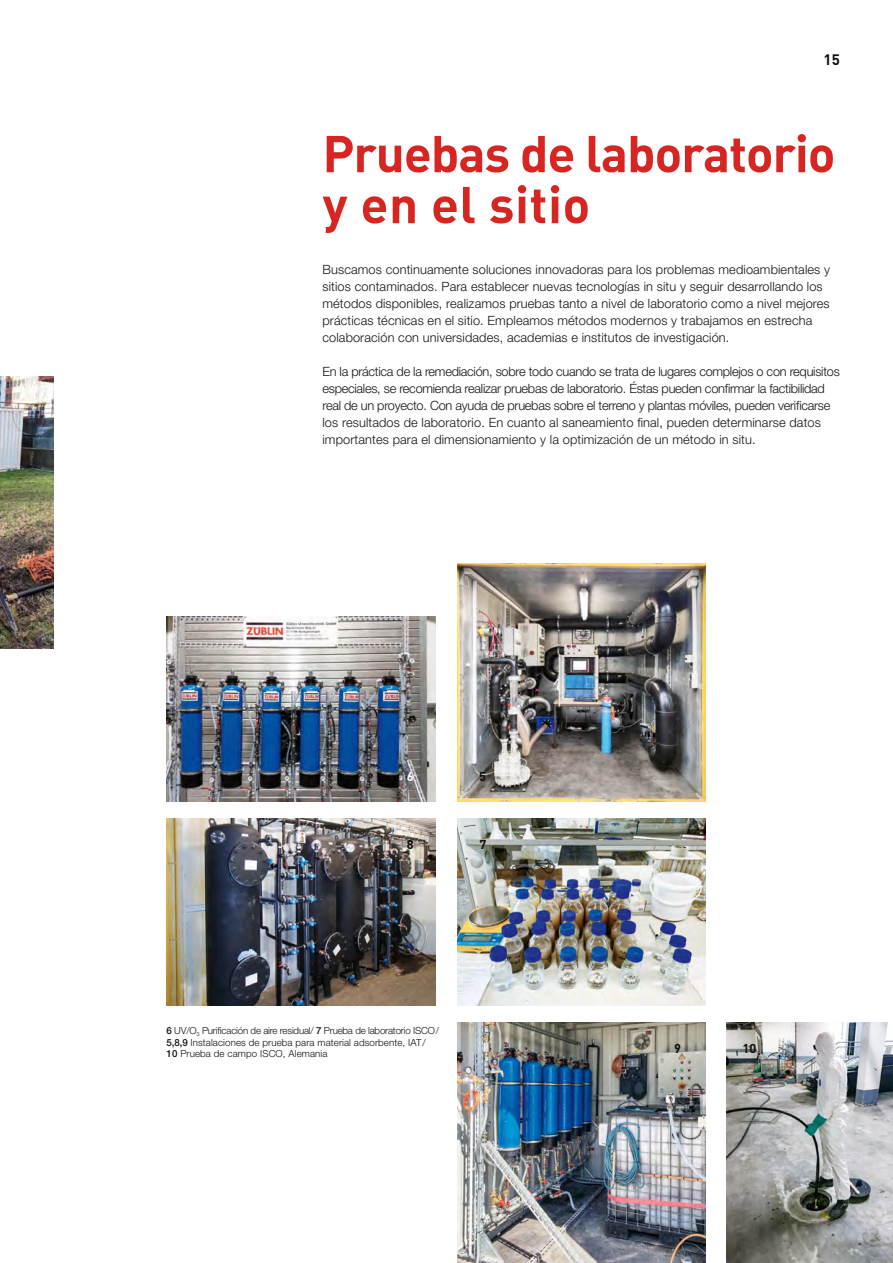
<style>
.page{position:relative;width:893px;height:1263px;background:#fff}
.page>*{position:absolute;margin:0;border:0;box-sizing:border-box;transform-origin:0 0}
.t1{font:700 51px/51px "DIN Pro";letter-spacing:-.02em;color:#d72622}
.t2{font:700 15px "DIN Pro";color:#12120d}
.t3{font:300 12.75px/17px "Helvetica Neue LT Pro";letter-spacing:-.02em;color:#12120d}
.t4{font:300 12.75px/17px "Helvetica Neue LT Pro";letter-spacing:.01em;color:#12120d}
.t5{font:700 12.75px "DIN Pro";color:#12120d}
.t6{font:700 12.75px "DIN Pro";color:#fff}
.t7{font:300 9.75px/11.2px "Helvetica Neue LT Pro";letter-spacing:.01em;color:#12120d}
.s1{font-weight:500}
</style>
<div class="page">
<img style="left:457px;top:563px;width:249px;height:239px">
<img style="left:0;top:376px;width:53px;height:272px">
<img style="left:167px;top:819px;width:269px;height:187px">
<img style="left:167px;top:617px;width:269px;height:185px">
<img style="left:457px;top:1023px;width:249px;height:240px">
<img style="left:726px;top:1023px;width:167px;height:240px">
<img style="left:457px;top:819px;width:248px;height:187px">
<p class="t2" style="left:823px;top:49px;width:18px">15</p>
<h1 class="t1" style="left:322px;top:126px;width:514px">Pruebas de laboratorio y en el sitio</h1>
<p class="t4" style="left:322px;top:261px;width:509px">Buscamos continuamente soluciones innovadoras para los problemas medioambientales y sitios contaminados. Para establecer nuevas tecnologías in situ y seguir desarrollando los métodos disponibles, realizamos pruebas tanto a nivel de laboratorio como a nivel mejores prácticas técnicas en el sitio. Empleamos métodos modernos y trabajamos en estrecha colaboración con universidades, academias e institutos de investigación.</p>
<p class="t3" style="left:322px;top:363px;width:519px">En la práctica de la remediación, sobre todo cuando se trata de lugares complejos o con requisitos especiales, se recomienda realizar pruebas de laboratorio. Éstas pueden confirmar la factibilidad real de un proyecto. Con ayuda de pruebas sobre el terreno y plantas móviles, pueden verificarse los resultados de laboratorio. En cuanto al saneamiento final, pueden determinarse datos importantes para el dimensionamiento y la optimización de un método in situ.</p>
<p class="t6" style="left:407px;top:768px;width:8px">6</p>
<p class="t5" style="left:479px;top:768px;width:8px">5</p>
<p class="t5" style="left:407px;top:836px;width:8px">8</p>
<p class="t5" style="left:479px;top:836px;width:8px">7</p>
<p class="t7" style="left:167px;top:1025px;width:274px"><span class="s1">6</span> UV/O<sub>3</sub> Purificación de aire residual/ <span class="s1">7</span> Prueba de laboratorio ISCO/<br><span class="s1">5,8,9</span> Instalaciones de prueba para material adsorbente, IAT/<br><span class="s1">10</span> Prueba de campo ISCO, Alemania</p>
<p class="t5" style="left:674px;top:1040px;width:8px">9</p>
<p class="t5" style="left:742px;top:1040px;width:15px">10</p>
</div>
